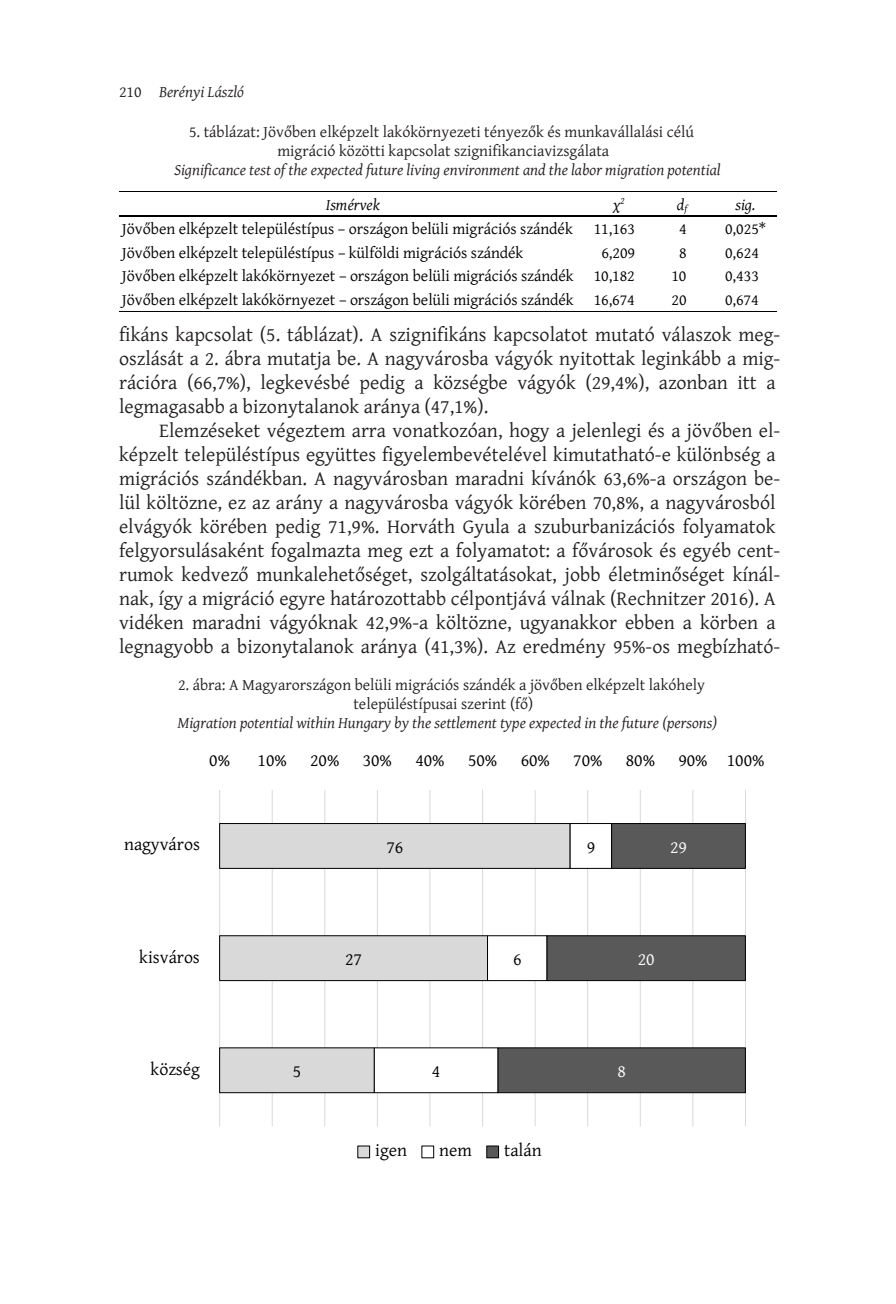
<style>
.page{position:relative;width:896px;height:1304px;background:#fff}
.page>*{position:absolute;margin:0;border:0;box-sizing:border-box;transform-origin:0 0}
.t1{font:20px/24px "Gentium Plus";color:#231f20}
.t2{font:18px "Gentium Plus";color:#000}
.t3{font:18px "Gentium Plus";color:#fff}
.t4{font:16px "Gentium Plus";color:#000}
.t5{font:16px/19.2px "Gentium Plus";color:#231f20;text-align:center}
.t6{font:italic 16px "Gentium Plus";color:#231f20}
.t7{font:italic 16px "Gentium Plus";letter-spacing:-.005em;color:#000}
.s1{font-style:normal}
</style>
<div class="page">
<hr style="left:119px;top:192px;width:468px;height:1px;background:#000">
<hr style="left:587px;top:192px;width:64px;height:1px;background:#000">
<hr style="left:651px;top:192px;width:126px;height:1px;background:#000">
<hr style="left:119px;top:216px;width:468px;height:1px;background:#000">
<hr style="left:587px;top:216px;width:64px;height:1px;background:#000">
<hr style="left:651px;top:216px;width:126px;height:1px;background:#000">
<hr style="left:119px;top:311px;width:468px;height:1px;background:#000">
<hr style="left:586px;top:311px;width:65px;height:1px;background:#000">
<hr style="left:649px;top:311px;width:65px;height:1px;background:#000">
<hr style="left:712px;top:311px;width:65px;height:1px;background:#000">
<hr style="left:219px;top:790px;width:1px;height:336px;background:#d9d9d9">
<hr style="left:272px;top:790px;width:1px;height:336px;background:#d9d9d9">
<hr style="left:324px;top:790px;width:1px;height:336px;background:#d9d9d9">
<hr style="left:377px;top:790px;width:1px;height:336px;background:#d9d9d9">
<hr style="left:430px;top:790px;width:1px;height:336px;background:#d9d9d9">
<hr style="left:482px;top:790px;width:1px;height:336px;background:#d9d9d9">
<hr style="left:535px;top:790px;width:1px;height:336px;background:#d9d9d9">
<hr style="left:587px;top:790px;width:1px;height:336px;background:#d9d9d9">
<hr style="left:640px;top:790px;width:1px;height:336px;background:#d9d9d9">
<hr style="left:693px;top:790px;width:1px;height:336px;background:#d9d9d9">
<hr style="left:745px;top:790px;width:1px;height:336px;background:#d9d9d9">
<svg style="left:220px;top:823px;width:154px;height:270px"></svg>
<svg style="left:374px;top:823px;width:123px;height:270px"></svg>
<svg style="left:497px;top:823px;width:249px;height:270px"></svg>
<div style="left:358px;top:1146px;width:12px;height:12px;background:#d9d9d9"></div>
<div style="left:357px;top:1146px;width:13px;height:12px;border:1px solid #000"></div>
<div style="left:422px;top:1146px;width:12px;height:12px;border:1px solid #000"></div>
<div style="left:487px;top:1146px;width:12px;height:12px;background:#595959"></div>
<div style="left:486px;top:1146px;width:13px;height:12px;border:1px solid #000"></div>
<p class="t6" style="left:119px;top:85px;width:126px"><span class="s1">210</span> Berényi László</p>
<p class="t5" style="left:189px;top:123px;width:506px">5. táblázat: Jövőben elképzelt lakókörnyezeti tényezők és munkavállalási célú migráció közötti kapcsolat szignifikanciavizsgálata</p>
<p class="t6" style="left:174px;top:163px;width:548px">Significance test of the expected future living environment and the labor migration potential</p>
<p class="t7" style="left:326px;top:198px;width:56px">Ismérvek</p>
<p class="t7" style="left:613px;top:198px;width:13px">χ<sup>2</sup></p>
<p class="t7" style="left:677px;top:198px;width:12px">d<sub>f</sub></p>
<p class="t7" style="left:736px;top:198px;width:21px">sig.</p>
<p class="t4" style="left:122px;top:222px;width:452px">Jövőben elképzelt településtípus – országon belüli migrációs szándék</p>
<p class="t4" style="left:594px;top:222px;width:43px">11,163</p>
<p class="t4" style="left:679px;top:222px;width:9px">4</p>
<p class="t4" style="left:725px;top:222px;width:42px">0,025*</p>
<p class="t4" style="left:122px;top:246px;width:403px">Jövőben elképzelt településtípus – külföldi migrációs szándék</p>
<p class="t4" style="left:601px;top:246px;width:35px">6,209</p>
<p class="t4" style="left:679px;top:246px;width:9px">8</p>
<p class="t4" style="left:725px;top:246px;width:35px">0,624</p>
<p class="t4" style="left:122px;top:269px;width:453px">Jövőben elképzelt lakókörnyezet – országon belüli migrációs szándék</p>
<p class="t4" style="left:594px;top:269px;width:42px">10,182</p>
<p class="t4" style="left:671px;top:269px;width:16px">10</p>
<p class="t4" style="left:725px;top:269px;width:35px">0,433</p>
<p class="t4" style="left:122px;top:293px;width:453px">Jövőben elképzelt lakókörnyezet – országon belüli migrációs szándék</p>
<p class="t4" style="left:594px;top:293px;width:42px">16,674</p>
<p class="t4" style="left:671px;top:293px;width:17px">20</p>
<p class="t4" style="left:725px;top:293px;width:35px">0,674</p>
<p class="t1" style="left:119px;top:324px;width:663px">fikáns kapcsolat (5. táblázat). A szignifikáns kapcsolatot mutató válaszok meg&shy;oszlását a 2. ábra mutatja be. A nagyvárosba vágyók nyitottak leginkább a mig&shy;rációra (66,7%), legkevésbé pedig a községbe vágyók (29,4%), azonban itt a legmagasabb a bizonytalanok aránya (47,1%).</p>
<p class="t1" style="left:119px;top:420px;width:663px;text-indent:40px">Elemzéseket végeztem arra vonatkozóan, hogy a jelenlegi és a jövőben el&shy;képzelt településtípus együttes figyelembevételével kimutatható-e különbség a migrációs szándékban. A nagyvárosban maradni kívánók 63,6%-a országon be&shy;lül költözne, ez az arány a nagyvárosba vágyók körében 70,8%, a nagyvárosból elvágyók körében pedig 71,9%. Horváth Gyula a szuburbanizációs folyamatok felgyorsulásaként fogalmazta meg ezt a folyamatot: a fővárosok és egyéb cent&shy;rumok kedvező munkalehetőséget, szolgáltatásokat, jobb életminőséget kínál&shy;nak, így a migráció egyre határozottabb célpontjává válnak (Rechnitzer 2016). A vidéken maradni vágyóknak 42,9%-a költözne, ugyanakkor ebben a körben a legnagyobb a bizonytalanok aránya (41,3%). Az eredmény 95%-os megbízható-</p>
<p class="t5" style="left:178px;top:676px;width:528px">2. ábra: A Magyarországon belüli migrációs szándék a jövőben elképzelt lakóhely településtípusai szerint (fő)</p>
<p class="t6" style="left:178px;top:717px;width:541px">Migration potential within Hungary by the settlement type expected in the future (persons)</p>
<p class="t2" style="left:209px;top:752px;width:22px">0%</p>
<p class="t2" style="left:258px;top:752px;width:31px">10%</p>
<p class="t2" style="left:310px;top:752px;width:31px">20%</p>
<p class="t2" style="left:363px;top:752px;width:31px">30%</p>
<p class="t2" style="left:415px;top:752px;width:31px">40%</p>
<p class="t2" style="left:468px;top:752px;width:31px">50%</p>
<p class="t2" style="left:521px;top:752px;width:31px">60%</p>
<p class="t2" style="left:573px;top:752px;width:31px">70%</p>
<p class="t2" style="left:626px;top:752px;width:31px">80%</p>
<p class="t2" style="left:678px;top:752px;width:87px">90% 100%</p>
<p class="t2" style="left:124px;top:837px;width:77px">nagyváros</p>
<p class="t2" style="left:386px;top:839px;width:18px">76</p>
<p class="t2" style="left:587px;top:839px;width:10px">9</p>
<p class="t3" style="left:670px;top:839px;width:18px">29</p>
<p class="t2" style="left:139px;top:949px;width:62px">kisváros</p>
<p class="t2" style="left:345px;top:951px;width:18px">27</p>
<p class="t2" style="left:513px;top:951px;width:10px">6</p>
<p class="t3" style="left:638px;top:951px;width:18px">20</p>
<p class="t2" style="left:151px;top:1061px;width:51px">község</p>
<p class="t2" style="left:293px;top:1063px;width:10px">5</p>
<p class="t2" style="left:432px;top:1063px;width:10px">4</p>
<p class="t2" style="left:375px;top:1143px;width:33px">igen</p>
<p class="t2" style="left:439px;top:1143px;width:34px">nem</p>
<p class="t2" style="left:504px;top:1143px;width:39px">talán</p>
<p class="t3" style="left:618px;top:1063px;width:10px">8</p>
</div>
